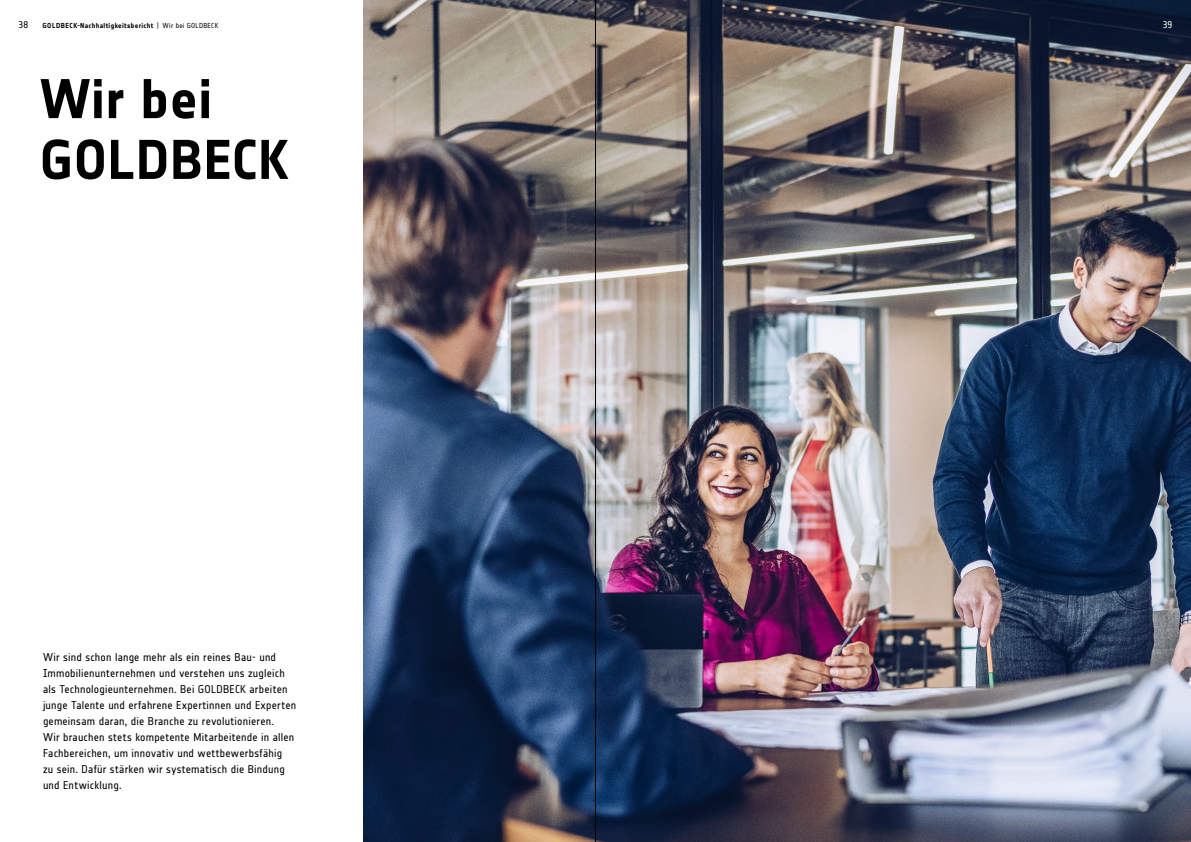
<style>
.page{position:relative;width:1191px;height:842px;background:#fff}
.page>*{position:absolute;margin:0;border:0;box-sizing:border-box;transform-origin:0 0}
.t1{font:700 55px/60.8px "Goldbeck TT";letter-spacing:.01em;color:#000}
.t2{font:11px/16px "Goldbeck TT";letter-spacing:.015em;color:#000}
.t3{font:9.5px "Goldbeck TT";color:#000}
.t4{font:9.5px "Goldbeck TT";color:#fff}
.t5{font:700 7px "Goldbeck TT";letter-spacing:.05em;color:#000}
.s1{font-weight:400}
</style>
<div class="page">
<img style="left:364px;top:0;width:827px;height:842px">
<hr style="left:595px;top:0;width:1px;height:842px;background:#000">
<p class="t3" style="left:19px;top:19px;width:11px">38</p>
<p class="t5" style="left:43px;top:22px;width:177px">GOLDBECK-Nachhaltigkeitsbericht <span class="s1">| Wir bei GOLDBECK</span></p>
<p class="t4" style="left:1162px;top:19px;width:11px">39</p>
<h1 class="t1" style="left:39px;top:68px;width:250px">Wir bei<br>GOLDBECK</h1>
<p class="t2" style="left:43px;top:649px;width:255px">Wir sind schon lange mehr als ein reines Bau- und Immobilienunternehmen und verstehen uns zugleich als Technologieunternehmen. Bei GOLDBECK arbeiten junge Talente und erfahrene Expertinnen und Experten gemeinsam daran, die Branche zu revolutionieren.<br>Wir brauchen stets kompetente Mitarbeitende in allen Fachbereichen, um innovativ und wettbewerbsfähig<br>zu sein. Dafür stärken wir systematisch die Bindung und Entwicklung.</p>
</div>
